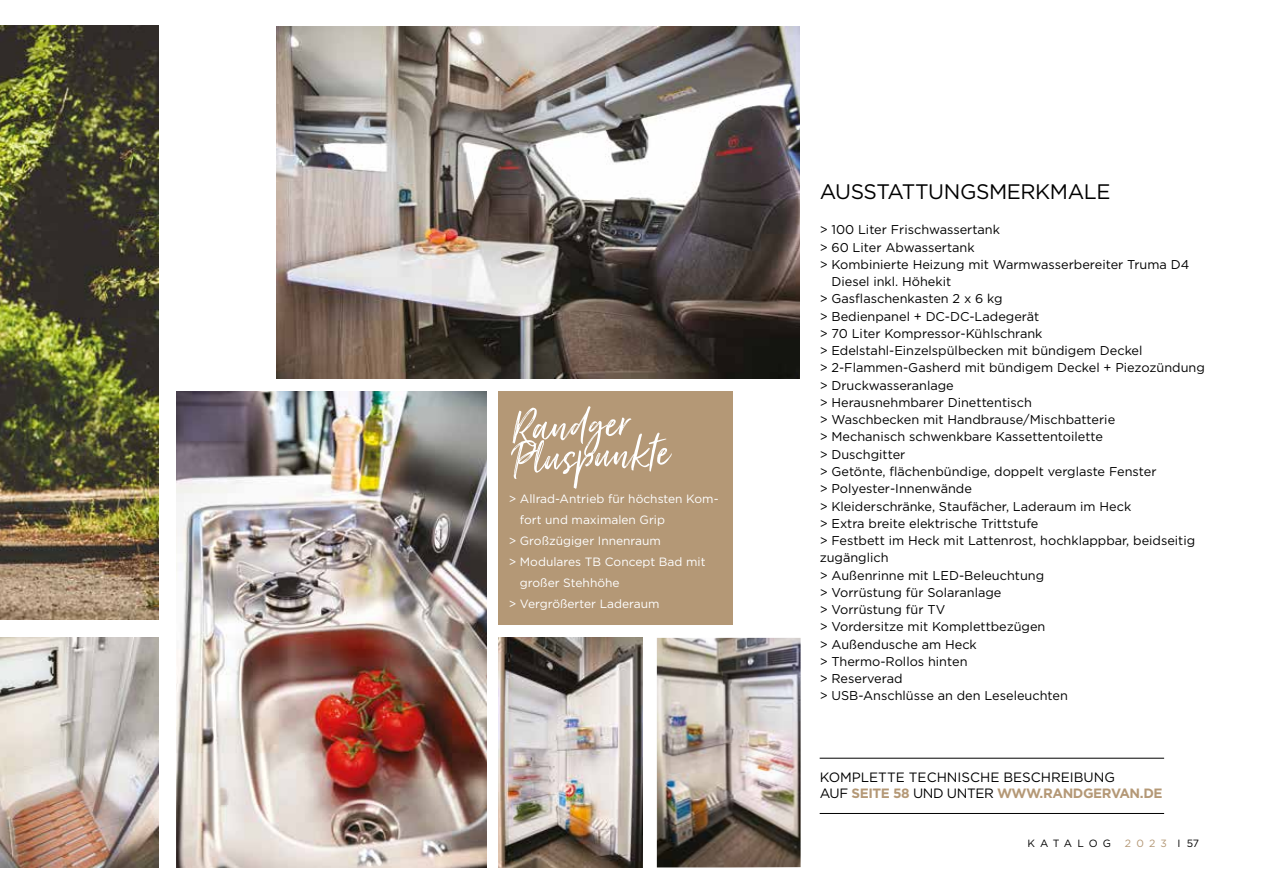
<style>
.page{position:relative;width:1263px;height:893px;background:#fff}
.page>*{position:absolute;margin:0;border:0;box-sizing:border-box;transform-origin:0 0}
.t1{font:55.05px "Just Lovely";color:#fff}
.t2{font:21px "Gotham";letter-spacing:-.02em;color:#000}
.t3{font:13.5px/16.5px "Gotham";color:#000}
.t4{font:12.75px "Gotham";color:#000}
.t5{font:12px "Gotham";color:#fff}
.t6{font:10.5px "Gotham";letter-spacing:.475em;color:#000}
.t7{font:10.5px "Gotham";letter-spacing:.495em;color:#b49876}
.s1{font-weight:700;color:#b49876}
.s2{color:#000}
</style>
<div class="page">
<img style="left:0;top:26px;width:158px;height:593px">
<img style="left:177px;top:391px;width:310px;height:476px">
<img style="left:498px;top:638px;width:144px;height:229px">
<img style="left:276px;top:26px;width:524px;height:352px">
<img style="left:657px;top:638px;width:144px;height:229px">
<img style="left:0;top:638px;width:158px;height:229px">
<hr style="left:820px;top:758px;width:344px;height:1px;background:#000">
<hr style="left:820px;top:813px;width:344px;height:1px;background:#000">
<div style="left:498px;top:391px;width:235px;height:234px;background:#b49876"></div>
<h1 class="t1" style="left:510px;top:394px;width:119px;rotate:-3deg">Randger</h1>
<h1 class="t1" style="left:510px;top:426px;width:159px;rotate:-3deg">Pluspunkte</h1>
<p class="t5" style="left:509px;top:491px;width:211px">&gt; Allrad-Antrieb für höchsten Kom-</p>
<p class="t5" style="left:520px;top:512px;width:147px">fort und maximalen Grip</p>
<p class="t5" style="left:509px;top:533px;width:154px">&gt; Großzügiger Innenraum</p>
<p class="t5" style="left:509px;top:554px;width:198px">&gt; Modulares TB Concept Bad mit</p>
<p class="t5" style="left:520px;top:575px;width:101px">großer Stehhöhe</p>
<p class="t5" style="left:509px;top:596px;width:152px">&gt; Vergrößerter Laderaum</p>
<h2 class="t2" style="left:820px;top:178px;width:292px">AUSSTATTUNGSMERKMALE</h2>
<p class="t4" style="left:820px;top:222px;width:182px">&gt; 100 Liter Frischwassertank</p>
<p class="t4" style="left:820px;top:239px;width:157px">&gt; 60 Liter Abwassertank</p>
<p class="t4" style="left:820px;top:256px;width:371px">&gt; Kombinierte Heizung mit Warmwasserbereiter Truma D4</p>
<p class="t4" style="left:831px;top:274px;width:121px">Diesel inkl. Höhekit</p>
<p class="t4" style="left:820px;top:291px;width:184px">&gt; Gasflaschenkasten 2 x 6 kg</p>
<p class="t4" style="left:820px;top:308px;width:221px">&gt; Bedienpanel + DC-DC-Ladegerät</p>
<p class="t4" style="left:820px;top:325px;width:224px">&gt; 70 Liter Kompressor-Kühlschrank</p>
<p class="t4" style="left:820px;top:343px;width:324px">&gt; Edelstahl-Einzelspülbecken mit bündigem Deckel</p>
<p class="t4" style="left:820px;top:360px;width:387px">&gt; 2-Flammen-Gasherd mit bündigem Deckel + Piezozündung</p>
<p class="t4" style="left:820px;top:377px;width:136px">&gt; Druckwasseranlage</p>
<p class="t4" style="left:820px;top:394px;width:214px">&gt; Herausnehmbarer Dinettentisch</p>
<p class="t4" style="left:820px;top:412px;width:297px">&gt; Waschbecken mit Handbrause/Mischbatterie</p>
<p class="t4" style="left:820px;top:429px;width:285px">&gt; Mechanisch schwenkbare Kassettentoilette</p>
<p class="t4" style="left:820px;top:446px;width:87px">&gt; Duschgitter</p>
<p class="t4" style="left:820px;top:463px;width:338px">&gt; Getönte, flächenbündige, doppelt verglaste Fenster</p>
<p class="t4" style="left:820px;top:481px;width:154px">&gt; Polyester-Innenwände</p>
<p class="t4" style="left:820px;top:498px;width:313px">&gt; Kleiderschränke, Staufächer, Laderaum im Heck</p>
<p class="t4" style="left:820px;top:515px;width:220px">&gt; Extra breite elektrische Trittstufe</p>
<p class="t4" style="left:820px;top:532px;width:377px">&gt; Festbett im Heck mit Lattenrost, hochklappbar, beidseitig</p>
<p class="t4" style="left:820px;top:550px;width:70px">zugänglich</p>
<p class="t4" style="left:820px;top:567px;width:226px">&gt; Außenrinne mit LED-Beleuchtung</p>
<p class="t4" style="left:820px;top:584px;width:183px">&gt; Vorrüstung für Solaranlage</p>
<p class="t4" style="left:820px;top:601px;width:127px">&gt; Vorrüstung für TV</p>
<p class="t4" style="left:820px;top:619px;width:227px">&gt; Vordersitze mit Komplettbezügen</p>
<p class="t4" style="left:820px;top:636px;width:159px">&gt; Außendusche am Heck</p>
<p class="t4" style="left:820px;top:653px;width:149px">&gt; Thermo-Rollos hinten</p>
<p class="t4" style="left:820px;top:670px;width:84px">&gt; Reserverad</p>
<p class="t4" style="left:820px;top:688px;width:250px">&gt; USB-Anschlüsse an den Leseleuchten</p>
<p class="t3" style="left:820px;top:769px;width:344px">KOMPLETTE TECHNISCHE BESCHREIBUNG<br>AUF <span class="s1">SEITE 58</span> UND UNTER <span class="s1">WWW.RANDGERVAN.DE</span></p>
<p class="t6" style="left:1027px;top:836px;width:85px">KATALOG</p>
<p class="t7" style="left:1125px;top:836px;width:76px">2023 <span class="s2">I 57</span></p>
</div>
